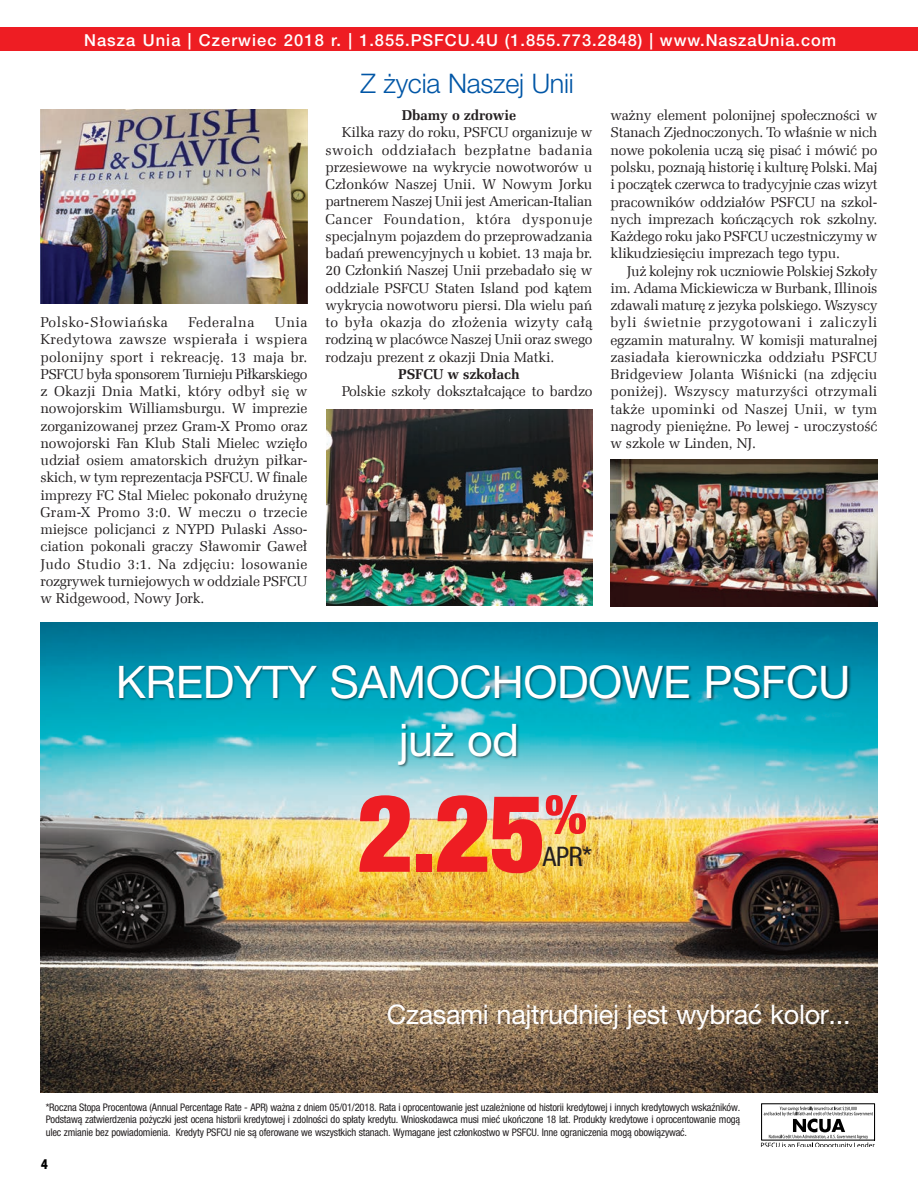
<style>
.page{position:relative;width:918px;height:1188px;background:#fff}
.page>*{position:absolute;margin:0;border:0;box-sizing:border-box;transform-origin:0 0}
.t1{font:900 condensed 108px "Helvetica Neue LT Pro";color:#ee1d23}
.t2{font:45px "Helvetica Neue LT Pro";letter-spacing:-.01em;color:#fff}
.t3{font:27px "Helvetica Neue LT Pro";letter-spacing:-.01em;color:#fff}
.t4{font:300 27px "Helvetica Neue LT Pro";letter-spacing:-.01em;color:#0156a6}
.t5{font:condensed 27px "Helvetica Neue LT Pro";color:#231f20}
.t6{font:500 16.5px "Helvetica Neue LT Pro";letter-spacing:.055em;color:#fff}
.t7{font:900 condensed 15px "Myriad Pro NPL";color:#000}
.t8{font:14.25px/17.2px "Zapf Ellipt EU";letter-spacing:-.015em;color:#231f20;text-align:justify}
.t9{font:700 14.25px "Zapf Ellipt EU";letter-spacing:-.01em;color:#231f20}
.t10{font:14.25px "Zapf Ellipt EU";letter-spacing:.035em;color:#231f20}
.t11{font:condensed 10.5px/12.6px "Helvetica Neue LT Pro";letter-spacing:-.015em;color:#231f20;text-align:justify}
.s1{font-size:90px}
</style>
<div class="page">
<div style="left:0;top:28px;width:918px;height:23px;background:#ee1d23"></div>
<img style="left:41px;top:110px;width:267px;height:193px">
<img style="left:326px;top:409px;width:267px;height:197px">
<img style="left:611px;top:460px;width:266px;height:146px">
<svg style="left:761px;top:1103px;width:114px;height:44px"></svg>
<img style="left:40px;top:622px;width:837px;height:471px">
<img style="left:55px;top:656px;width:811px;height:108px">
<img style="left:63px;top:713px;width:795px;height:121px">
<p class="t6" style="left:84px;top:34px;width:754px">Nasza Unia | Czerwiec 2018 r. | 1.855.PSFCU.4U (1.855.773.2848) | www.Na szaU nia.com</p>
<p class="t10" style="left:40px;top:314px;width:129px">Polsko-Słowiańska</p>
<p class="t10" style="left:189px;top:314px;width:67px">Federalna</p>
<p class="t8" style="left:40px;top:314px;width:269px;text-indent:234px">Unia Kredytowa zawsze wspierała i wspiera polonijny sport i rekreację. 13 maja br.<br>PSFCU była sponsorem Turnieju Piłkarskiego z Okazji Dnia Matki, który odbył się w nowojorskim Williamsburgu. W imprezie zorganizowanej przez Gram-X Promo oraz nowojorski Fan Klub Stali Mielec wzięło udział osiem amatorskich drużyn piłkar - skich, w tym reprezentacja PSFCU. W finale imprezy FC Stal Mielec pokonało drużynę Gram-X Promo 3:0. W meczu o trzecie miejsce policjanci z NYPD Pulaski Asso - ciation pokonali graczy Sławomir Gaweł Judo Studio 3:1. Na zdjęciu: losowanie rozgrywek turniejowych w oddziale PSFCU w Ridgewood, Nowy Jork.</p>
<h3 class="t4" style="left:360px;top:73px;width:215px">Z życia Naszej Unii</h3>
<p class="t9" style="left:402px;top:106px;width:116px">Dbamy o zdrowie</p>
<p class="t8" style="left:326px;top:124px;width:269px;text-indent:16px">Kilka razy do roku, PSFCU organizuje w swoich oddziałach bezpłatne badania przesiewowe na wykrycie nowotworów u Członków Naszej Unii. W Nowym Jorku partnerem Naszej Unii jest American-Italian Cancer Foundation, która dysponuje specjalnym pojazdem do przeprowadzania badań prewencyjnych u kobiet. 13 maja br.<br>20 Członkiń Naszej Unii przebadało się w oddziale PSFCU Staten Island pod kątem wykrycia nowotworu piersi. Dla wielu pań to była okazja do złożenia wizyty całą rodziną w placówce Naszej Unii oraz swego rodzaju prezent z okazji Dnia Matki.</p>
<p class="t9" style="left:398px;top:365px;width:123px">PSFCU w szkołach</p>
<p class="t8" style="left:342px;top:383px;width:252px">Polskie szkoły dokształcające to bardzo</p>
<p class="t8" style="left:610px;top:107px;width:269px">ważny element polonijnej społeczności w Stanach Zjednoczonych. To właśnie w nich nowe pokolenia uczą się pisać i mówić po polsku, poznają historię i kulturę Polski. Maj i początek czerwca to tradycyjnie czas wizyt pracowników oddziałów PSFCU na szkol - nych imprezach kończących rok szkolny.<br>Każdego roku jako PSFCU uczest niczymy w klikudziesięciu imprezach tego typu.</p>
<p class="t8" style="left:610px;top:262px;width:269px;text-indent:16px">Już kolejny rok uczniowie Polskiej Szkoły im. Adama Mickiewicza w Burbank, Illinois zdawali maturę z jezyka polskiego. Wszyscy byli świetnie przygotowani i zaliczyli egzamin maturalny. W komisji maturalnej zasiadała kierowniczka oddziału PSFCU Bridgeview Jolanta Wiśnicki (na zdjęciu poniżej). Wszyscy maturzyści otrzymali także upominki od Naszej Unii, w tym nagrody pieniężne. Po lewej - uroczystość w szkole w Linden, NJ.</p>
<h2 class="t2" style="left:116px;top:666px;width:736px">KREDYTY SAMOCHODOWE PSFCU</h2>
<h2 class="t2" style="left:399px;top:724px;width:122px">już od</h2>
<h1 class="t1" style="left:357px;top:795px;width:231px">2<span class="s1">.</span>25<sup>%</sup></h1>
<h3 class="t5" style="left:543px;top:847px;width:51px">APR*</h3>
<h3 class="t3" style="left:387px;top:1005px;width:465px">Czasami najtrudniej jest wybrać kolor...</h3>
<p class="t11" style="left:46px;top:1101px;width:696px">*Roczna Stopa Procentowa (Annual Percentage Rate - APR) ważna z dniem 05/01/2018. Rata i oprocentowanie jest uzależnione od historii kredytowej i innych kredytowych wskaźników.<br>Podstawą zatwierdzenia pożyczki jest ocena historii kredytowej i zdolności do spłaty kredytu. Wnioskodawca musi mieć ukończone 18 lat. Produkty kredytowe i oprocentowanie mogą ulec zmianie bez powiadomienia. Kredyty PSFCU nie są oferowane we wszystkich stanach. Wymagane jest członkostwo w PSFCU. Inne ograniczenia mogą obowiązywać.</p>
<p class="t7" style="left:41px;top:1159px;width:8px">4</p>
</div>
